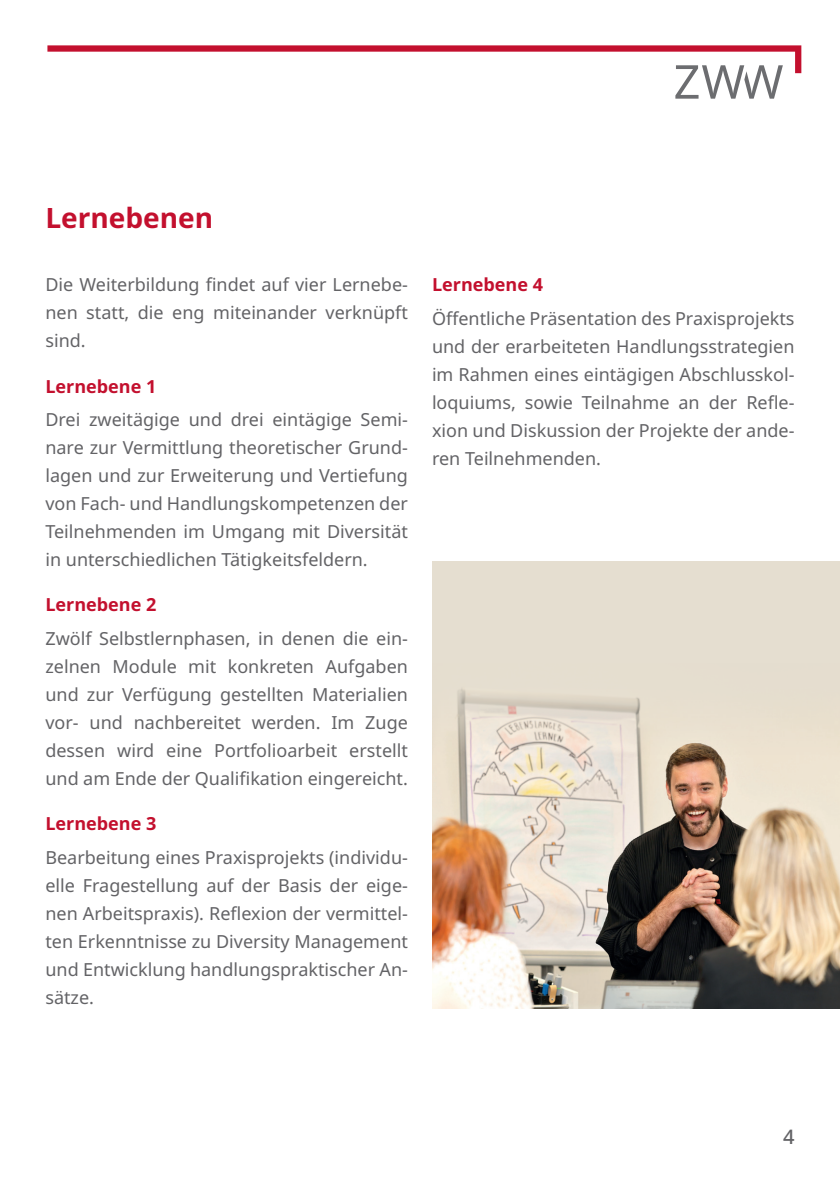
<style>
.page{position:relative;width:840px;height:1191px;background:#fff}
.page>*{position:absolute;margin:0;border:0;box-sizing:border-box;transform-origin:0 0}
.U2_-_rot_-_Noto_medium{font:700 28px "Noto Sans";color:#c3102e}
.t1{font:20px "Noto Sans";color:#636366}
.Bodytext_-_grau_-_block_-_Noto_regular{font:18px/28px "Noto Sans";color:#636366;text-align:justify}
.Higtligts_-_rot_-_Noto_bold{font:700 18px "Noto Sans";color:#c3102e}
</style>
<div class="page">
<svg style="left:47px;top:45px;width:753px;height:54px"></svg>
<div style="left:432px;top:561px;width:407px;height:447px;background:#e5ded0"></div>
<img style="left:432px;top:689px;width:407px;height:319px">
<p class="U2_-_rot_-_Noto_medium" style="left:45px;top:202px;width:169px">Lernebenen</p>
<p class="Bodytext_-_grau_-_block_-_Noto_regular" style="left:45px;top:271px;width:364px">Die Weiterbildung findet auf vier Lernebe&shy;nen statt, die eng miteinander verknüpft sind.</p>
<p class="Higtligts_-_rot_-_Noto_bold" style="left:45px;top:376px;width:112px">Lernebene 1</p>
<p class="Bodytext_-_grau_-_block_-_Noto_regular" style="left:45px;top:406px;width:364px">Drei zweitägige und drei eintägige Semi&shy;nare zur Vermittlung theoretischer Grund&shy;lagen und zur Erweiterung und Vertiefung von Fach- und Handlungskompetenzen der Teilnehmenden im Umgang mit Diversität in unterschiedlichen Tätigkeitsfeldern.</p>
<p class="Higtligts_-_rot_-_Noto_bold" style="left:45px;top:594px;width:112px">Lernebene 2</p>
<p class="Bodytext_-_grau_-_block_-_Noto_regular" style="left:45px;top:625px;width:364px">Zwölf Selbstlernphasen, in denen die ein&shy;zelnen Module mit konkreten Aufgaben und zur Verfügung gestellten Materialien vor- und nachbereitet werden. Im Zuge dessen wird eine Portfolioarbeit erstellt und am Ende der Qualifikation eingereicht.</p>
<p class="Higtligts_-_rot_-_Noto_bold" style="left:45px;top:813px;width:112px">Lernebene 3</p>
<p class="Bodytext_-_grau_-_block_-_Noto_regular" style="left:45px;top:843px;width:364px">Bearbeitung eines Praxisprojekts (individu&shy;elle Fragestellung auf der Basis der eige&shy;nen Arbeitspraxis). Reflexion der vermittel&shy;ten Erkenntnisse zu Diversity Management und Entwicklung handlungspraktischer An&shy;sätze.</p>
<p class="Higtligts_-_rot_-_Noto_bold" style="left:432px;top:275px;width:112px">Lernebene 4</p>
<p class="Bodytext_-_grau_-_block_-_Noto_regular" style="left:432px;top:305px;width:364px">Öffentliche Präsentation des Praxisprojekts und der erarbeiteten Handlungsstrategien im Rahmen eines eintägigen Abschlusskol&shy;loquiums, sowie Teilnahme an der Refle&shy;xion und Diskussion der Projekte der ande&shy;ren Teilnehmenden.</p>
<p class="t1" style="left:782px;top:1123px;width:13px">4</p>
</div>
